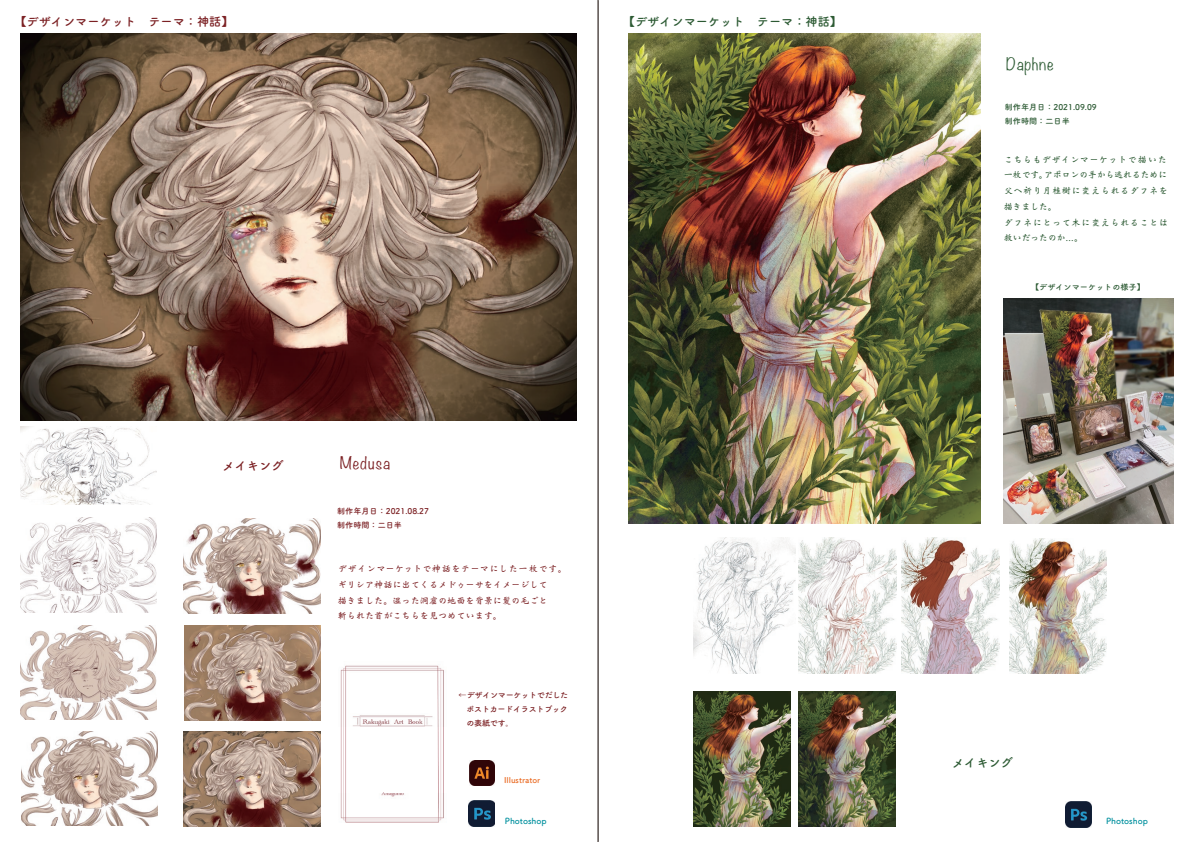
<style>
.page{position:relative;width:1191px;height:842px;background:#fff}
.page>*{position:absolute;margin:0;border:0;box-sizing:border-box;transform-origin:0 0}
.t1{font:300 15px "Noteworthy";letter-spacing:.06em;color:#2c5a33}
.t2{font:300 15px "Noteworthy";letter-spacing:.06em;color:#7c2124}
.t3{font:12px "Tsuku A Rd Gothic Std B";color:#2c5a33}
.t4{font:12px "Tsuku A Rd Gothic Std B";color:#7c2124}
.t5{font:700 9px/15.8px "Weibei SC";color:#7c2124}
.t6{font:700 9px/15.8px "Weibei SC";letter-spacing:.06em;color:#2c5a33}
.t7{font:700 9px/15.8px "Weibei SC";letter-spacing:.04em;color:#2c5a33;text-align:right}
.t8{font:8.4px "Tsuku A Rd Gothic Std B";color:#03919f}
.t9{font:8px/14px "Tsuku A Rd Gothic Std B";color:#2c5a33}
.t10{font:8px/14px "Tsuku A Rd Gothic Std B";letter-spacing:-.04em;color:#7c2124;text-align:justify}
.t11{font:8px/14px "Tsuku A Rd Gothic Std B";color:#7c2124}
.t12{font:8px "Tsuku A Rd Gothic Std B";color:#ea6c25}
</style>
<div class="page">
<img style="left:629px;top:33px;width:351px;height:490px">
<img style="left:798px;top:538px;width:98px;height:136px">
<img style="left:694px;top:538px;width:102px;height:136px">
<img style="left:799px;top:692px;width:97px;height:135px">
<img style="left:694px;top:692px;width:97px;height:135px">
<img style="left:1009px;top:539px;width:97px;height:135px">
<img style="left:901px;top:538px;width:98px;height:136px">
<img style="left:1003px;top:299px;width:171px;height:224px">
<img style="left:1065px;top:801px;width:26px;height:26px">
<img style="left:21px;top:33px;width:555px;height:387px">
<img style="left:21px;top:518px;width:136px;height:94px">
<img style="left:21px;top:625px;width:135px;height:95px">
<img style="left:21px;top:731px;width:136px;height:95px">
<img style="left:184px;top:518px;width:137px;height:95px">
<img style="left:184px;top:626px;width:136px;height:94px">
<img style="left:184px;top:731px;width:137px;height:96px">
<img style="left:21px;top:427px;width:136px;height:78px">
<img style="left:340px;top:665px;width:104px;height:158px">
<img style="left:469px;top:801px;width:26px;height:26px">
<img style="left:469px;top:761px;width:25px;height:25px">
<hr style="left:598px;top:0;width:1px;height:842px;background:#231612">
<h2 class="t4" style="left:14px;top:12px;width:221px">【デザインマーケット　テーマ：神話【</h2>
<h2 class="t3" style="left:623px;top:12px;width:221px">【デザインマーケット　テーマ：神話【</h2>
<h2 class="t4" style="left:223px;top:456px;width:62px">メイキング</h2>
<h1 class="t2" style="left:340px;top:450px;width:52px">Medusa</h1>
<p class="t11" style="left:337px;top:503px;width:93px">制作年月日：2021.08.27制作時間：二日半</p>
<p class="t5" style="left:338px;top:561px;width:231px">デザインマーケットで神話をテーマにした一枚です。ギリシア神話に出てくるメドゥーサをイメージして<br>描きました。湿った洞窟の地面を背景に髪の毛ごと<br>斬られた首がこちらを見つめています。</p>
<p class="t10" style="left:458px;top:687px;width:111px">←デザインマーケットでだした　ポストカードイラストブック　の表紙です。</p>
<p class="t12" style="left:504px;top:774px;width:38px">Illustrator</p>
<p class="t8" style="left:505px;top:814px;width:43px">Photoshop</p>
<h1 class="t1" style="left:1006px;top:51px;width:49px">Daphne</h1>
<p class="t9" style="left:1004px;top:99px;width:93px">制作年月日：2021.09.09制作時間：二日半</p>
<p class="t7" style="left:1003px;top:151px;width:165px">こちらもデザインマーケットで描いたアポロンの手から逃れるために</p>
<p class="t6" style="left:1003px;top:167px;width:166px">一枚です。<br>父へ祈り月桂樹に変えられるダフネを描きました。<br>ダフネにとって木に変えられることは救いだったのか...。</p>
<p class="t9" style="left:1031px;top:279px;width:115px">【デザインマーケットの様子【</p>
<h2 class="t3" style="left:952px;top:754px;width:62px">メイキング</h2>
<p class="t8" style="left:1106px;top:815px;width:43px">Photoshop</p>
</div>
